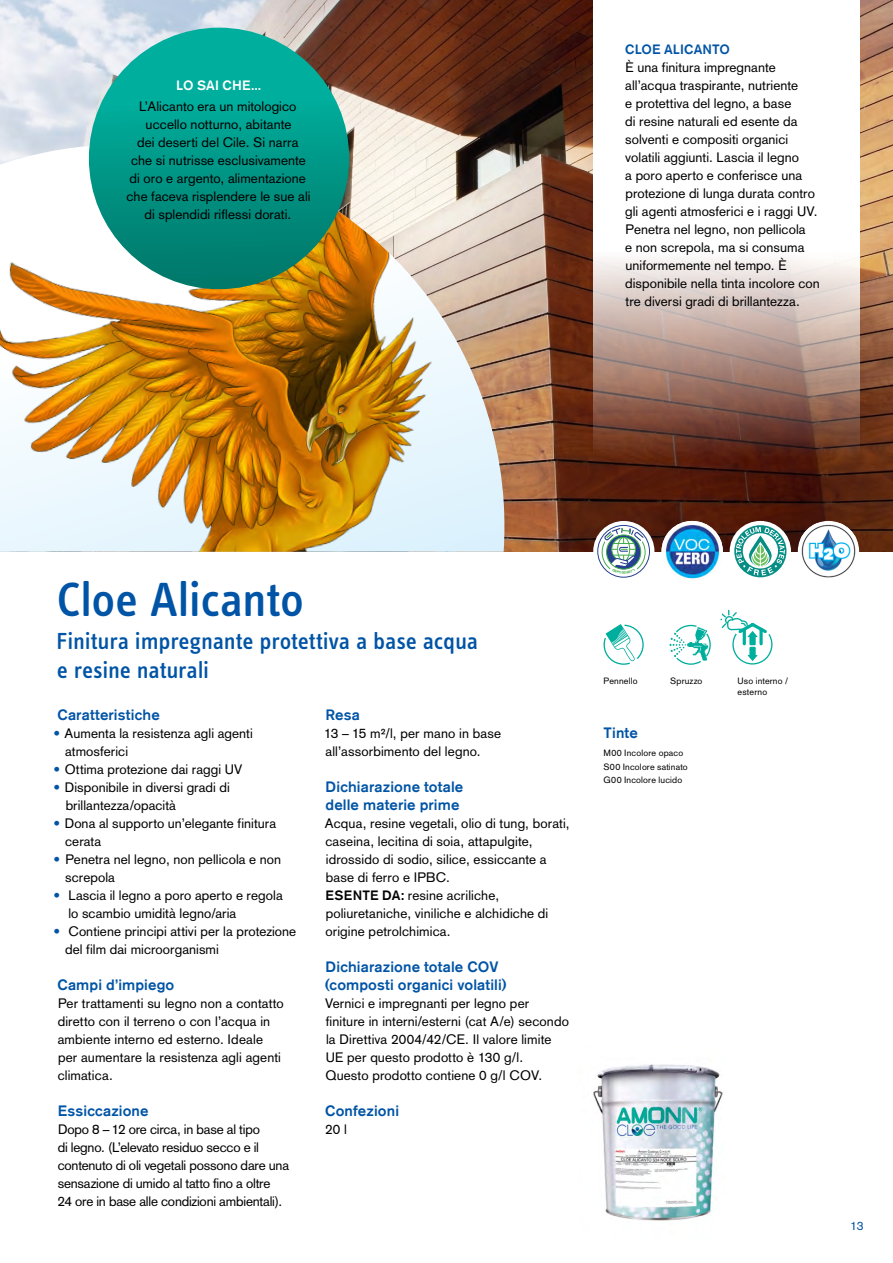
<style>
.page{position:relative;width:893px;height:1263px;background:#fff}
.page>*{position:absolute;margin:0;border:0;box-sizing:border-box;transform-origin:0 0}
.t1{font:500 49.5px "Info Text Pro";letter-spacing:-.01em;color:#0054a6}
.t2{font:500 24px/28.8px "Info Text Pro";letter-spacing:-.01em;color:#0054a6}
.t3{font:500 15px/18px "Akzidenz Grotesk BE";letter-spacing:.01em;color:#0054a6}
.t4{font:13.5px/18px "Akzidenz Grotesk";letter-spacing:.005em;color:#000}
.t5{font:13.5px/18px "Akzidenz Grotesk";letter-spacing:-.015em;color:#000}
.t6{font:500 13.5px "Akzidenz Grotesk BE";letter-spacing:.01em;color:#0054a6}
.t7{font:500 13.5px "Akzidenz Grotesk BE";letter-spacing:.01em;color:#fff}
.t8{font:12px "Akzidenz Grotesk";color:#0054a6}
.t9{font:9px/13.5px "Akzidenz Grotesk";letter-spacing:.02em;color:#000}
.t10{font:5.25px "Space Age";color:#41ad49}
.s1{color:#0054a6}
.s2{font-family:"Akzidenz Grotesk BE";font-weight:500}
</style>
<div class="page">
<img style="left:0;top:0;width:893px;height:552px">
<svg style="left:593px;top:0;width:266px;height:552px"></svg>
<img style="left:0;top:144px;width:505px;height:408px">
<svg style="left:89px;top:28px;width:260px;height:261px;background:#2c9f8c"></svg>
<svg style="left:603px;top:624px;width:41px;height:41px"></svg>
<img style="left:661px;top:521px;width:62px;height:61px;border-radius:31px">
<div style="left:730px;top:521px;width:61px;height:61px;background:#fff;border-radius:50%"></div>
<svg style="left:732px;top:523px;width:57px;height:55px"></svg>
<div style="left:798px;top:521px;width:61px;height:61px;background:#fff;border-radius:50%"></div>
<img style="left:800px;top:523px;width:56px;height:55px">
<svg style="left:669px;top:624px;width:42px;height:41px"></svg>
<div style="left:593px;top:521px;width:61px;height:61px;background:#fff;border-radius:50%"></div>
<img style="left:593px;top:1064px;width:130px;height:157px">
<svg style="left:720px;top:610px;width:53px;height:55px"></svg>
<svg style="left:596px;top:524px;width:55px;height:54px"></svg>
<p class="t7" style="left:176px;top:77px;width:86px">LO SAI CHE...</p>
<p class="t4" style="left:127px;top:98px;width:185px;text-align:center">L’Alicanto era un mitologico uccello notturno, abitante<br>dei deserti del Cile. Si narra che si nutrisse esclusivamente di oro e argento, alimentazione che faceva risplendere le sue ali di splendidi riflessi dorati.</p>
<p class="t6" style="left:625px;top:41px;width:106px">CLOE ALICANTO</p>
<p class="t4" style="left:625px;top:58px;width:196px">È una finitura impregnante all’acqua traspirante, nutriente<br>e protettiva del legno, a base<br>di resine naturali ed esente da solventi e compositi organici volatili aggiunti. Lascia il legno<br>a poro aperto e conferisce una protezione di lunga durata contro gli agenti atmosferici e i raggi UV.<br>Penetra nel legno, non pellicola<br>e non screpola, ma si consuma uniformemente nel tempo. È disponibile nella tinta incolore con tre diversi gradi di brillantezza.</p>
<h1 class="t1" style="left:57px;top:570px;width:249px">Cloe Alicanto</h1>
<h2 class="t2" style="left:57px;top:626px;width:423px">Finitura impregnante protettiva a base acqua e resine naturali</h2>
<p class="t3" style="left:57px;top:706px;width:104px">Caratteristiche</p>
<p class="t4" style="left:65px;top:724px;width:189px;text-indent:-12px"><span class="s1">•</span> Aumenta la resistenza agli agenti atmosferici</p>
<p class="t4" style="left:54px;top:760px;width:190px"><span class="s1">•</span> Ottima protezione dai raggi UV</p>
<p class="t4" style="left:66px;top:778px;width:166px;text-indent:-12px"><span class="s1">•</span> Disponibile in diversi gradi di brillantezza/opacità</p>
<p class="t4" style="left:65px;top:814px;width:212px;text-indent:-12px"><span class="s1">•</span> Dona al supporto un’elegante finitura cerata</p>
<p class="t4" style="left:65px;top:850px;width:217px;text-indent:-12px"><span class="s1">•</span> Penetra nel legno, non pellicola e non screpola</p>
<p class="t4" style="left:68px;top:886px;width:216px;text-indent:-15px"><span class="s1">•</span> Lascia il legno a poro aperto e regola lo scambio umidità legno/aria</p>
<p class="t4" style="left:65px;top:922px;width:233px;text-indent:-12px"><span class="s1">•</span> Contiene principi attivi per la protezione del film dai microorganismi</p>
<p class="t3" style="left:57px;top:976px;width:118px">Campi d’impiego</p>
<p class="t4" style="left:58px;top:994px;width:228px">Per trattamenti su legno non a contatto diretto con il terreno o con l’acqua in ambiente interno ed esterno. Ideale per aumentare la resistenza agli agenti climatica.</p>
<p class="t3" style="left:58px;top:1102px;width:92px">Essiccazione</p>
<p class="t5" style="left:57px;top:1120px;width:233px">Dopo 8 – 12 ore circa, in base al tipo<br>di legno. (L’elevato residuo secco e il contenuto di oli vegetali possono dare una sensazione di umido al tatto fino a oltre<br>24 ore in base alle condizioni ambientali).</p>
<p class="t3" style="left:325px;top:706px;width:36px">Resa</p>
<p class="t4" style="left:324px;top:724px;width:179px">13 – 15 m²/l, per mano in base all’assorbimento del legno.</p>
<p class="t3" style="left:325px;top:778px;width:139px">Dichiarazione totale delle materie prime</p>
<p class="t4" style="left:325px;top:814px;width:246px">Acqua, resine vegetali, olio di tung, borati, caseina, lecitina di soia, attapulgite, idrossido di sodio, silice, essiccante a base di ferro e IPBC.<br><span class="s2">ESENTE DA:</span> resine acriliche, poliuretaniche, viniliche e alchidiche di origine petrolchimica.</p>
<p class="t3" style="left:325px;top:958px;width:184px">Dichiarazione totale COV (composti organici volatili)</p>
<p class="t4" style="left:325px;top:994px;width:245px">Vernici e impregnanti per legno per finiture in interni/esterni (cat A/e) secondo la Direttiva 2004/42/CE. Il valore limite UE per questo prodotto è 130 g/l.<br>Questo prodotto contiene 0 g/l COV.</p>
<p class="t3" style="left:325px;top:1102px;width:76px">Confezioni</p>
<p class="t4" style="left:325px;top:1120px;width:23px">20 l</p>
<p class="t10" style="left:621px;top:570px;width:6px">E</p>
<p class="t9" style="left:604px;top:674px;width:35px">Pennello</p>
<p class="t9" style="left:670px;top:674px;width:34px">Spruzzo</p>
<p class="t3" style="left:604px;top:724px;width:36px">Tinte</p>
<p class="t9" style="left:604px;top:746px;width:86px">M00 Incolore opaco<br>S00 Incolore satinato<br>G00 Incolore lucido</p>
<p class="t9" style="left:738px;top:676px;width:52px;line-height:10.8px">Uso interno / esterno</p>
<p class="t8" style="left:850px;top:1218px;width:15px">13</p>
</div>
